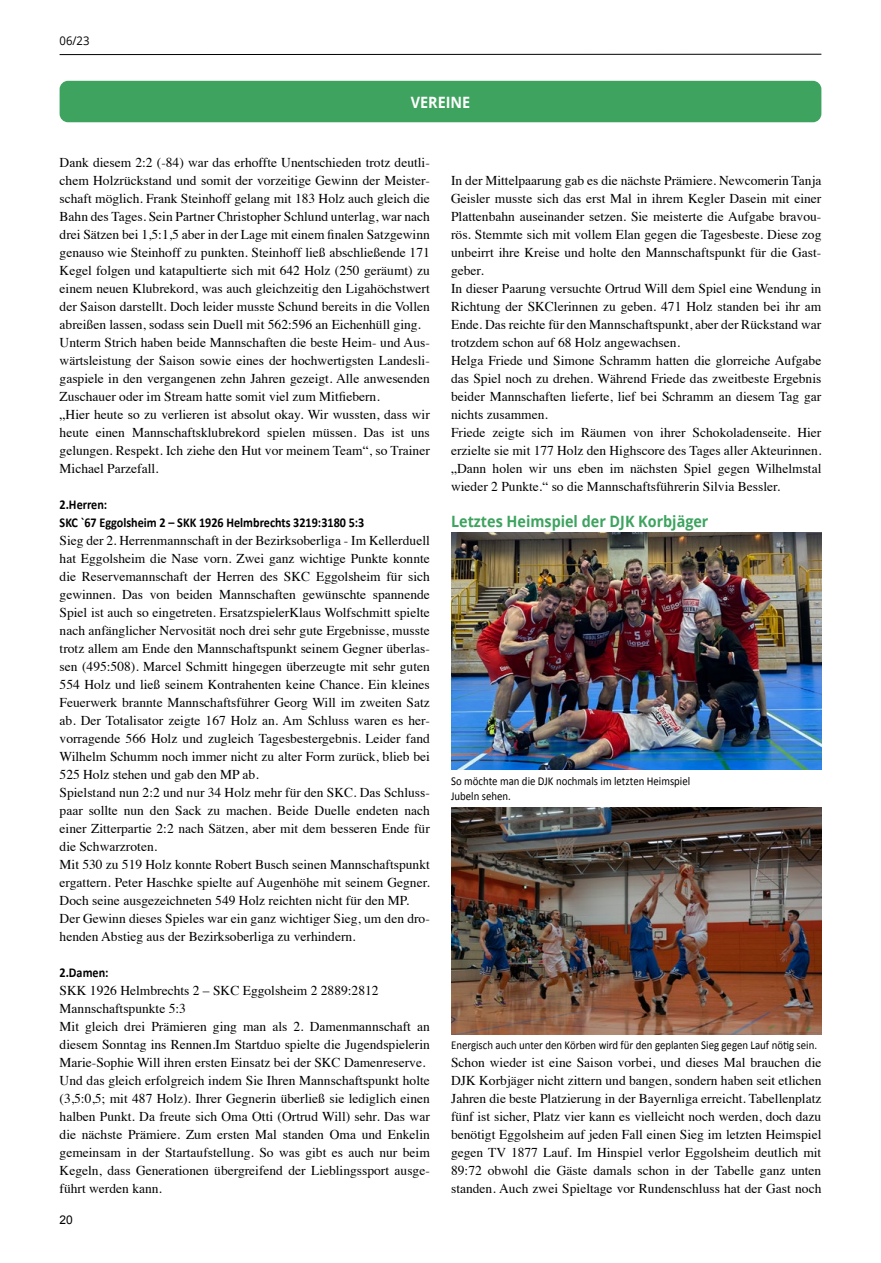
<style>
.page{position:relative;width:881px;height:1263px;background:#fff}
.page>*{position:absolute;margin:0;border:0;box-sizing:border-box;transform-origin:0 0}
.t1{font:700 15.6px "Open Sans";color:#3da35f;scale:.92 1}
.t2{font:700 15.6px "Open Sans";color:#fff;scale:.92 1}
.t3{font:13.5px/18px "Times";color:#000}
.t4{font:700 13.5px/18px "Calibri";color:#000;scale:.9 1}
.t5{font:12px/14.4px "Calibri";color:#000;scale:.9 1}
.t6{font:12px "Open Sans";color:#000;scale:.94 1}
.t7{font:12px "Arial";color:#000}
</style>
<div class="page">
<hr style="left:60px;top:54px;width:761px;height:1px;background:#000">
<div style="left:60px;top:81px;width:761px;height:41px;background:#3da35f;border-radius:9px"></div>
<img style="left:451px;top:532px;width:370px;height:238px">
<img style="left:451px;top:807px;width:370px;height:227px">
<p class="t6" style="left:60px;top:32px;width:33px">06/23</p>
<p class="t2" style="left:410px;top:91px;width:66px">VEREINE</p>
<p class="t3" style="left:60px;top:152px;width:371px">Dank diesem 2:2 (-84) war das erhoffte Unentschieden trotz deutli&shy;chem Holzrückstand und somit der vorzeitige Gewinn der Meister&shy;schaft möglich. Frank Steinhoff gelang mit 183 Holz auch gleich die Bahn des Tages. Sein Partner Christopher Schlund unterlag, war nach drei Sätzen bei 1,5:1,5 aber in der Lage mit einem finalen Satzgewinn genauso wie Steinhoff zu punkten. Steinhoff ließ abschließende 171<br>Kegel folgen und katapultierte sich mit 642 Holz (250 geräumt) zu einem neuen Klubrekord, was auch gleichzeitig den Ligahöchstwert der Saison darstellt. Doch leider musste Schund bereits in die Vollen abreißen lassen, sodass sein Duell mit 562:596 an Eichenhüll ging.<br>Unterm Strich haben beide Mannschaften die beste Heim- und Aus&shy;wärtsleistung der Saison sowie eines der hochwertigsten Landesli&shy;gaspiele in den vergangenen zehn Jahren gezeigt. Alle anwesenden Zuschauer oder im Stream hatte somit viel zum Mitfiebern.<br>„Hier heute so zu verlieren ist absolut okay. Wir wussten, dass wir heute einen Mannschaftsklubrekord spielen müssen. Das ist uns gelungen. Respekt. Ich ziehe den Hut vor meinem Team“, so Trainer Michael Parzefall.</p>
<p class="t4" style="left:60px;top:495px;width:340px">2.Herren:<br>SKC `67 Eggolsheim 2 – SKK 1926 Helmbrechts 3219:3180 5:3</p>
<p class="t3" style="left:60px;top:530px;width:371px">Sieg der 2. Herrenmannschaft in der Bezirksoberliga - Im Kellerduell hat Eggolsheim die Nase vorn. Zwei ganz wichtige Punkte konnte die Reservemannschaft der Herren des SKC Eggolsheim für sich gewinnen. Das von beiden Mannschaften gewünschte spannende Spiel ist auch so eingetreten. ErsatzspielerKlaus Wolfschmitt spielte nach anfänglicher Nervosität noch drei sehr gute Ergebnisse, musste trotz allem am Ende den Mannschaftspunkt seinem Gegner überlas&shy;sen (495:508). Marcel Schmitt hingegen überzeugte mit sehr guten 554 Holz und ließ seinem Kontrahenten keine Chance. Ein kleines Feuerwerk brannte Mannschaftsführer Georg Will im zweiten Satz ab. Der Totalisator zeigte 167 Holz an. Am Schluss waren es her&shy;vorragende 566 Holz und zugleich Tagesbestergebnis. Leider fand Wilhelm Schumm noch immer nicht zu alter Form zurück, blieb bei 525 Holz stehen und gab den MP ab.<br>Spielstand nun 2:2 und nur 34 Holz mehr für den SKC. Das Schluss&shy;paar sollte nun den Sack zu machen. Beide Duelle endeten nach einer Zitterpartie 2:2 nach Sätzen, aber mit dem besseren Ende für die Schwarzroten.<br>Mit 530 zu 519 Holz konnte Robert Busch seinen Mannschaftspunkt ergattern. Peter Haschke spielte auf Augenhöhe mit seinem Gegner.<br>Doch seine ausgezeichneten 549 Holz reichten nicht für den MP.<br>Der Gewinn dieses Spieles war ein ganz wichtiger Sieg, um den dro&shy;henden Abstieg aus der Bezirksoberliga zu verhindern.</p>
<p class="t4" style="left:60px;top:963px;width:56px">2.Damen:</p>
<p class="t3" style="left:60px;top:980px;width:371px">SKK 1926 Helmbrechts 2 – SKC Eggolsheim 2 2889:2812<br>Mannschaftspunkte 5:3<br>Mit gleich drei Prämieren ging man als 2. Damenmannschaft an diesem Sonntag ins Rennen.Im Startduo spielte die Jugendspielerin Marie-Sophie Will ihren ersten Einsatz bei der SKC Damenreserve.<br>Und das gleich erfolgreich indem Sie Ihren Mannschaftspunkt holte (3,5:0,5; mit 487 Holz). Ihrer Gegnerin überließ sie lediglich einen halben Punkt. Da freute sich Oma Otti (Ortrud Will) sehr. Das war die nächste Prämiere. Zum ersten Mal standen Oma und Enkelin gemeinsam in der Startaufstellung. So was gibt es auch nur beim Kegeln, dass Generationen übergreifend der Lieblingssport ausge&shy;führt werden kann.</p>
<p class="t7" style="left:60px;top:1212px;width:15px">20</p>
<p class="t3" style="left:451px;top:170px;width:371px">In der Mittelpaarung gab es die nächste Prämiere. Newcomerin Tanja Geisler musste sich das erst Mal in ihrem Kegler Dasein mit einer Plattenbahn auseinander setzen. Sie meisterte die Aufgabe bravou&shy;rös. Stemmte sich mit vollem Elan gegen die Tagesbeste. Diese zog unbeirrt ihre Kreise und holte den Mannschaftspunkt für die Gast&shy;geber.<br>In dieser Paarung versuchte Ortrud Will dem Spiel eine Wendung in Richtung der SKClerinnen zu geben. 471 Holz standen bei ihr am Ende. Das reichte für den Mannschaftspunkt, aber der Rückstand war trotzdem schon auf 68 Holz angewachsen.<br>Helga Friede und Simone Schramm hatten die glorreiche Aufgabe das Spiel noch zu drehen. Während Friede das zweitbeste Ergebnis beider Mannschaften lieferte, lief bei Schramm an diesem Tag gar nichts zusammen.<br>Friede zeigte sich im Räumen von ihrer Schokoladenseite. Hier erzielte sie mit 177 Holz den Highscore des Tages aller Akteurinnen. „Dann holen wir uns eben im nächsten Spiel gegen Wilhelmstal wieder 2 Punkte.“ so die Mannschaftsführerin Silvia Bessler.</p>
<p class="t1" style="left:451px;top:510px;width:281px">Letztes Heimspiel der DJK Korbjäger</p>
<p class="t5" style="left:451px;top:774px;width:267px">So möchte man die DJK nochmals im letzten Heimspiel<br>Jubeln sehen.</p>
<p class="t5" style="left:451px;top:1038px;width:408px">Energisch auch unter den Körben wird für den geplanten Sieg gegen Lauf nötig sein.</p>
<p class="t3" style="left:451px;top:1052px;width:371px;text-align:justify">Schon wieder ist eine Saison vorbei, und dieses Mal brauchen die DJK Korbjäger nicht zittern und bangen, sondern haben seit etlichen Jahren die beste Platzierung in der Bayernliga erreicht. Tabellenplatz fünf ist sicher, Platz vier kann es vielleicht noch werden, doch dazu benötigt Eggolsheim auf jeden Fall einen Sieg im letzten Heimspiel gegen TV 1877 Lauf. Im Hinspiel verlor Eggolsheim deutlich mit 89:72 obwohl die Gäste damals schon in der Tabelle ganz unten standen. Auch zwei Spieltage vor Rundenschluss hat der Gast noch</p>
</div>
